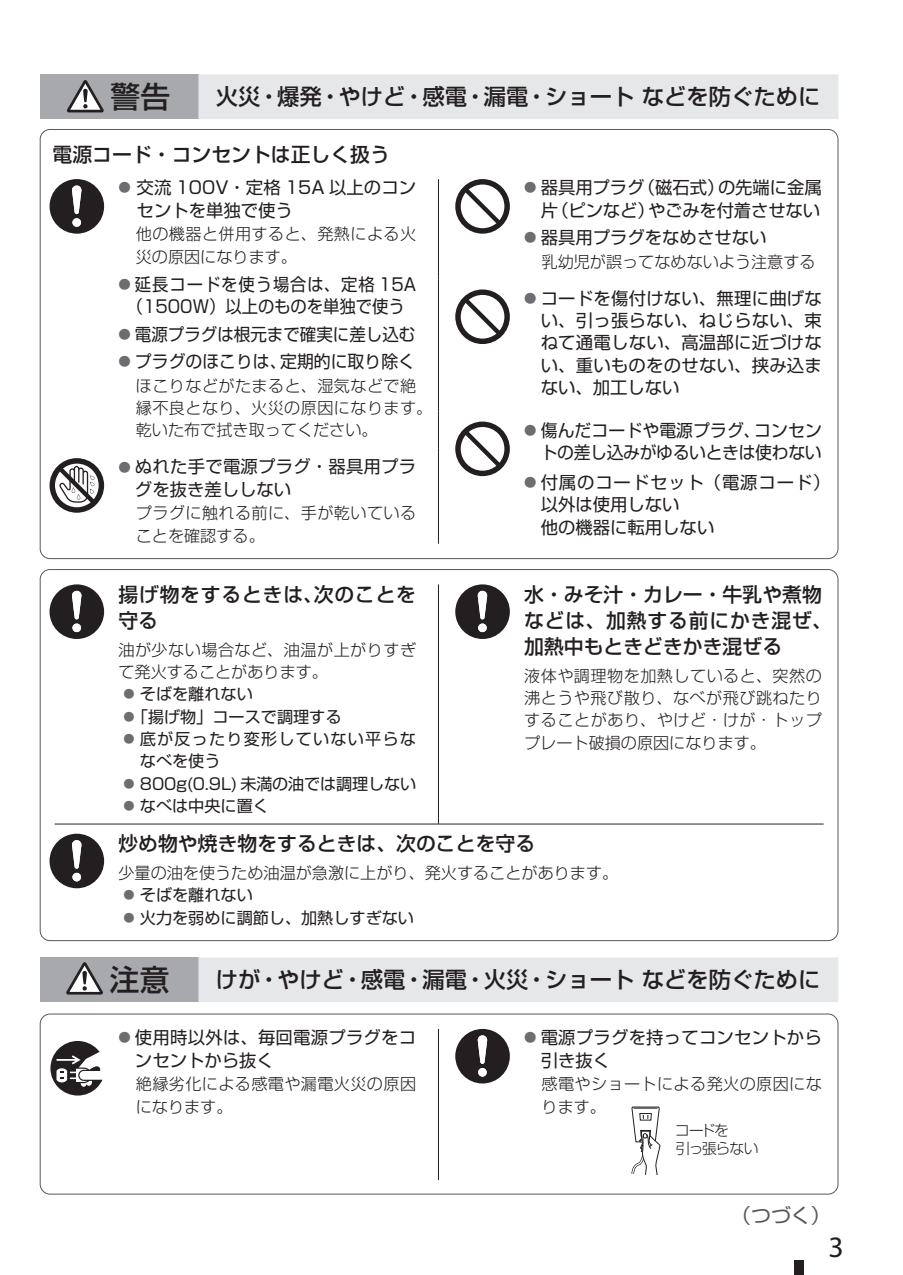
<style>
.page{position:relative;width:903px;height:1275px;background:#fff}
.page>*{position:absolute;margin:0;border:0;box-sizing:border-box;transform-origin:0 0}
.t1{font:500 29.75px "Shin Go Pro";color:#231f20}
.t2{font:29.75px "Myriad Pro";color:#231f20}
.t3{font:500 22.4px "Shin Go Pro";color:#231f20}
.t4{font:500 19.78px/26.1px "Shin Go Pro";color:#231f20}
.t5{font:500 19.78px/26.1px "Shin Go Pro";letter-spacing:.04em;color:#231f20}
.t6{font:19.78px "Shin Go Pro";color:#57585a}
.t7{font:17.32px/22.4px "Shin Go Pro";color:#231f20}
.t8{font:17.32px/22.4px "Shin Go Pro";color:#231f20;text-align:center;scale:.94 1}
.t9{font:17.32px/22.4px "Shin Go Pro";letter-spacing:-.02em;color:#231f20;text-align:right}
.t10{font:17.32px "Shin Go Pro";color:#231f20;scale:.95 1}
.t11{font:300 16.1px/22.4px "Shin Go Pro";letter-spacing:.025em;color:#231f20}
.t12{font:16.1px "Shin Go Pro";color:#231f20}
.t13{font:300 16.1px "Shin Go Pro";color:#231f20}
.t14{font:16.1px/22.4px "Shin Go Pro";letter-spacing:.075em;color:#231f20}
.t15{font:300 14.7px/17.7px "Shin Go Pro";letter-spacing:-.08em;color:#231f20}
.s1{font-size:12.42px;color:#6c6d70}
.s2{font-size:11.2px;color:#6c6d70}
</style>
<div class="page">
<div style="left:794px;top:1260px;width:10px;height:15px;background:#231f20"></div>
<hr style="left:438px;top:179px;width:1px;height:101px;background:#231f20">
<hr style="left:438px;top:280px;width:1px;height:132px;background:#231f20">
<hr style="left:438px;top:412px;width:1px;height:36px;background:#231f20">
<hr style="left:438px;top:448px;width:1px;height:96px;background:#231f20">
<svg style="left:50px;top:179px;width:54px;height:55px"></svg>
<svg style="left:455px;top:179px;width:55px;height:55px"></svg>
<svg style="left:455px;top:289px;width:55px;height:55px"></svg>
<svg style="left:455px;top:422px;width:55px;height:54px"></svg>
<svg style="left:50px;top:458px;width:54px;height:55px"></svg>
<div style="left:40px;top:74px;width:158px;height:45px;background:#a8a9ad"></div>
<div style="left:198px;top:74px;width:640px;height:45px;background:#e6e7e9"></div>
<svg style="left:67px;top:80px;width:37px;height:32px"></svg>
<hr style="left:438px;top:584px;width:1px;height:240px;background:#231f20">
<svg style="left:50px;top:584px;width:54px;height:55px"></svg>
<svg style="left:455px;top:584px;width:55px;height:55px"></svg>
<svg style="left:50px;top:834px;width:54px;height:54px"></svg>
<hr style="left:55px;top:823px;width:768px;height:1px;background:#231f20">
<div style="left:40px;top:957px;width:158px;height:45px;background:#a8a9ad"></div>
<div style="left:198px;top:957px;width:640px;height:45px;background:#e6e7e9"></div>
<svg style="left:66px;top:962px;width:37px;height:33px"></svg>
<hr style="left:438px;top:1029px;width:1px;height:151px;background:#231f20">
<svg style="left:50px;top:1041px;width:52px;height:54px"></svg>
<svg style="left:455px;top:1029px;width:55px;height:54px"></svg>
<div style="left:40px;top:1013px;width:798px;height:182px;border:1px solid #57585a;border-radius:10px"></div>
<svg style="left:631px;top:1106px;width:29px;height:69px"></svg>
<h1 class="t1" style="left:111px;top:72px;width:61px">警告</h1>
<p class="t3" style="left:216px;top:78px;width:606px">火災・爆発・やけど・感電・漏電・ショートなどを防ぐために</p>
<p class="t4" style="left:53px;top:139px;width:339px">電源コード・コンセントは正しく扱う</p>
<p class="t7" style="left:137px;top:174px;width:281px;text-indent:-18px"><span class="s1">●</span> 交流 100V・定格 15A 以上のコンセントを単独で使う</p>
<p class="t11" style="left:136px;top:221px;width:282px">他の機器と併用すると、発熱による火災の原因になります。</p>
<p class="t8" style="left:118px;top:271px;width:318px"><span class="s1">●</span> 延長コードを使う場合は、定格 15A（1500W）以上のものを単独で使う</p>
<p class="t10" style="left:118px;top:320px;width:314px"><span class="s1">●</span> 電源プラグは根元まで確実に差し込む</p>
<p class="t7" style="left:118px;top:348px;width:298px"><span class="s1">●</span> プラグのほこりは、定期的に取り除く</p>
<p class="t11" style="left:136px;top:372px;width:298px">ほこりなどがたまると、湿気などで絶縁不良となり、火災の原因になります。乾いた布で拭き取ってください。</p>
<p class="t7" style="left:135px;top:454px;width:283px;text-indent:-17px"><span class="s1">●</span> ぬれた手で電源プラグ・器具用プラグを抜き差ししない</p>
<p class="t11" style="left:136px;top:500px;width:282px">プラグに触れる前に、手が乾いていることを確認する。</p>
<p class="t5" style="left:118px;top:579px;width:299px">揚げ物をするときは、次のことを守る</p>
<p class="t11" style="left:118px;top:636px;width:299px">油が少ない場合など、油温が上がりすぎて発火することがあります。</p>
<p class="t12" style="left:123px;top:681px;width:131px"><span class="s2">●</span> そばを離れない</p>
<p class="t12" style="left:123px;top:703px;width:220px"><span class="s2">●</span>「揚げ物」コースで調理する</p>
<p class="t14" style="left:140px;top:726px;width:278px;text-indent:-17px"><span class="s2">●</span> 底が反ったり変形していない平らななべを使う</p>
<p class="t12" style="left:123px;top:770px;width:294px"><span class="s2">●</span> 800g(0.9L) 未満の油では調理しない</p>
<p class="t12" style="left:123px;top:793px;width:147px"><span class="s2">●</span> なべは中央に置く</p>
<p class="t7" style="left:524px;top:174px;width:299px;text-align:right"><span class="s1">●</span> 器具用プラグ（磁石式）の先端に金属片（ピンなど）やごみを付着させない</p>
<p class="t7" style="left:524px;top:224px;width:244px"><span class="s1">●</span> 器具用プラグをなめさせない</p>
<p class="t13" style="left:541px;top:248px;width:276px">乳幼児が誤ってなめないよう注意する</p>
<p class="t7" style="left:541px;top:285px;width:283px;text-align:justify;text-indent:-17px"><span class="s1">●</span> コードを傷付けない、無理に曲げない、引っ張らない、ねじらない、束ねて通電しない、高温部に近づけない、重いものをのせない、挟み込まない、加工しない</p>
<p class="t9" style="left:524px;top:417px;width:299px"><span class="s1">●</span> 傷んだコードや電源プラグ、コンセントの差し込みがゆるいときは使わない</p>
<p class="t7" style="left:541px;top:469px;width:291px;text-indent:-17px"><span class="s1">●</span> 付属のコードセット（電源コード）以外は使用しない<br>他の機器に転用しない</p>
<p class="t4" style="left:524px;top:579px;width:309px">水・みそ汁・カレー・牛乳や煮物などは、加熱する前にかき混ぜ、加熱中もときどきかき混ぜる</p>
<p class="t11" style="left:524px;top:662px;width:299px;text-align:justify">液体や調理物を加熱していると、突然の沸とうや飛び散り、なべが飛び跳ねたりすることがあり、やけど・けが・トッププレート破損の原因になります。</p>
<p class="t4" style="left:118px;top:828px;width:418px">炒め物や焼き物をするときは、次のことを守る</p>
<p class="t13" style="left:118px;top:859px;width:501px">少量の油を使うため油温が急激に上がり、発火することがあります。</p>
<p class="t12" style="left:123px;top:882px;width:131px"><span class="s2">●</span> そばを離れない</p>
<p class="t12" style="left:123px;top:904px;width:292px"><span class="s2">●</span> 火力を弱めに調節し、加熱しすぎない</p>
<h1 class="t1" style="left:110px;top:955px;width:61px">注意</h1>
<p class="t3" style="left:216px;top:961px;width:606px">けが・やけど・感電・漏電・火災・ショートなどを防ぐために</p>
<p class="t7" style="left:135px;top:1024px;width:283px;text-indent:-17px"><span class="s1">●</span> 使用時以外は、毎回電源プラグをコンセントから抜く</p>
<p class="t11" style="left:136px;top:1071px;width:282px">絶縁劣化による感電や漏電火災の原因になります。</p>
<p class="t7" style="left:541px;top:1024px;width:283px;text-indent:-17px"><span class="s1">●</span> 電源プラグを持ってコンセントから引き抜く</p>
<p class="t11" style="left:541px;top:1071px;width:282px">感電やショートによる発火の原因になります。</p>
<p class="t15" style="left:675px;top:1120px;width:85px">コードを<br>引っ張らない</p>
<p class="t6" style="left:731px;top:1199px;width:101px">（つづく）</p>
<h1 class="t2" style="left:828px;top:1228px;width:17px">3</h1>
</div>
